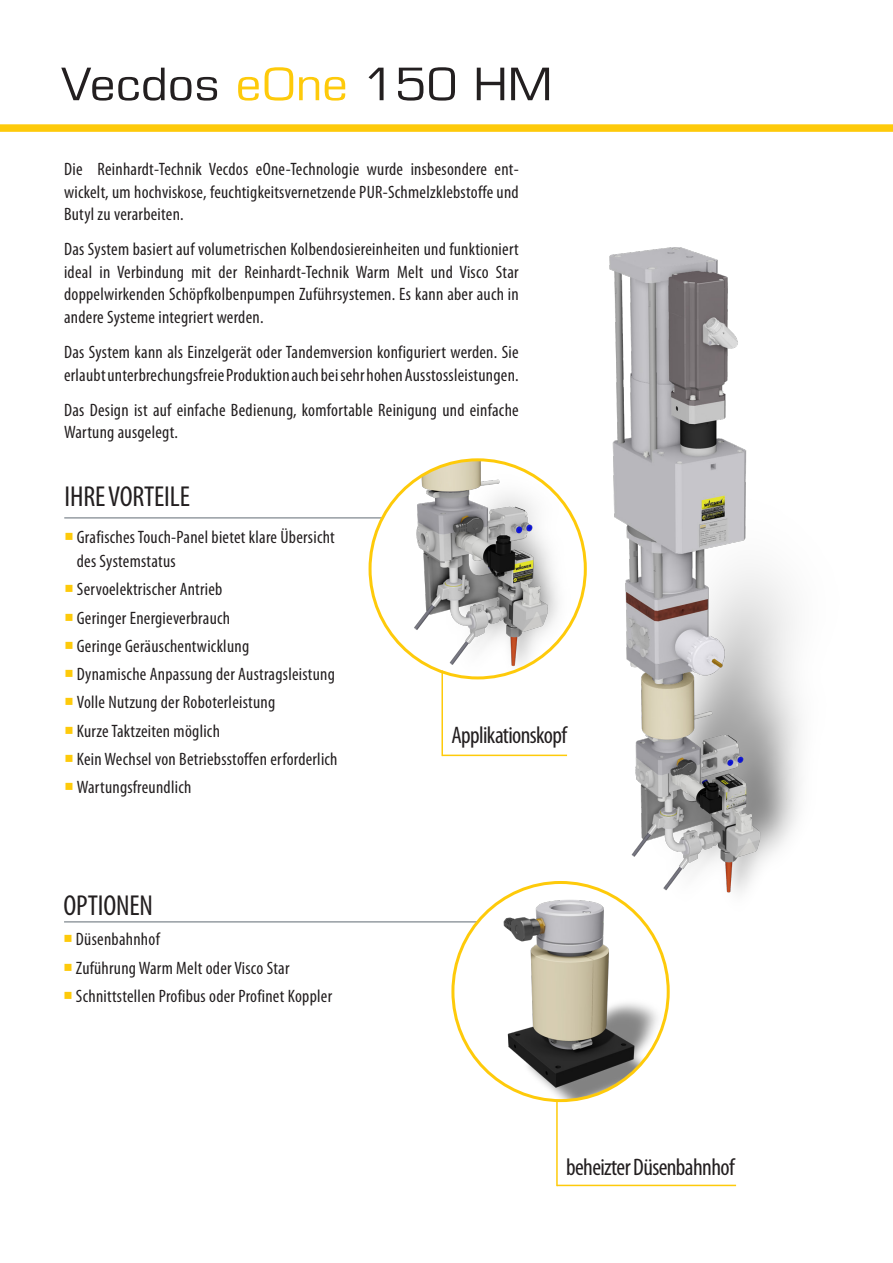
<style>
.page{position:relative;width:893px;height:1263px;background:#fff}
.page>*{position:absolute;margin:0;border:0;box-sizing:border-box;transform-origin:0 0}
.t1{font:condensed 45px "Eurostile LT Std";color:#231f20;scale:1.25 1}
.t2{font:condensed 28.95px "Myriad Pro";letter-spacing:-.005em;color:#231f20}
.t3{font:condensed 24px "Myriad Pro";letter-spacing:-.025em;color:#231f20}
.t4{font:condensed 18px/22.5px "Myriad Pro";letter-spacing:.015em;color:#231f20}
.s1{color:#feca0a}
</style>
<div class="page">
<img style="left:316px;top:247px;width:484px;height:646px">
<div style="left:0;top:124px;width:893px;height:8px;background:#feca0a"></div>
<hr style="left:64px;top:517px;width:497px;height:1px;background:#616c74">
<hr style="left:64px;top:921px;width:464px;height:1px;background:#616c74">
<img style="left:370px;top:460px;width:215px;height:218px">
<img style="left:453px;top:882px;width:215px;height:218px">
<hr style="left:441px;top:670px;width:2px;height:86px;background:#feca0a">
<hr style="left:556px;top:1100px;width:2px;height:86px;background:#feca0a">
<hr style="left:442px;top:755px;width:125px;height:1px;background:#feca0a">
<hr style="left:557px;top:1185px;width:179px;height:1px;background:#feca0a">
<p class="t1" style="left:61px;top:57px;width:395px">Vecdos <span class="s1">eOne</span> 150 HM</p>
<p class="t4" style="left:64px;top:158px;width:456px;text-align:justify">Die Reinhardt-Technik Vecdos eOne-Technologie wurde insbesondere ent&shy;wickelt, um hochviskose, feuchtigkeitsvernetzende PUR-Schmelzklebstoffe und Butyl zu verarbeiten.</p>
<p class="t4" style="left:64px;top:238px;width:456px;text-align:justify">Das System basiert auf volumetrischen Kolbendosiereinheiten und funktioniert ideal in Verbindung mit der Reinhardt-Technik Warm Melt und Visco Star doppelwirkenden Schöpfkolbenpumpen Zuführsystemen. Es kann aber auch in andere Systeme integriert werden.</p>
<p class="t4" style="left:64px;top:341px;width:456px">Das System kann als Einzelgerät oder Tandemversion konfiguriert werden. Sie erlaubt unterbrechungsfreie Produktion auch bei sehr hohen Ausstossleistungen.</p>
<p class="t4" style="left:64px;top:398px;width:456px">Das Design ist auf einfache Bedienung, komfortable Reinigung und einfache<br>Wartung ausgelegt.</p>
<p class="t2" style="left:65px;top:479px;width:127px">IHRE VORTEILE</p>
<p class="t4" style="left:77px;top:525px;width:259px;line-height:24px">Grafisches Touch-Panel bietet klare Übersicht des Systemstatus</p>
<p class="t4" style="left:77px;top:578px;width:147px">Servoelektrischer Antrieb</p>
<p class="t4" style="left:77px;top:606px;width:155px">Geringer Energieverbrauch</p>
<p class="t4" style="left:77px;top:634px;width:174px">Geringe Geräuschentwicklung</p>
<p class="t4" style="left:77px;top:663px;width:260px">Dynamische Anpassung der Austragsleistung</p>
<p class="t4" style="left:77px;top:691px;width:200px">Volle Nutzung der Roboterleistung</p>
<p class="t4" style="left:77px;top:719px;width:145px">Kurze Taktzeiten möglich</p>
<p class="t4" style="left:77px;top:747px;width:262px">Kein Wechsel von Betriebsstoffen erforderlich</p>
<p class="t4" style="left:77px;top:776px;width:116px">Wartungsfreundlich</p>
<p class="t2" style="left:63px;top:888px;width:91px">OPTIONEN</p>
<p class="t4" style="left:76px;top:928px;width:85px">Düsenbahnhof</p>
<p class="t4" style="left:76px;top:956px;width:215px">Zuführung Warm Melt oder Visco Star</p>
<p class="t4" style="left:76px;top:984px;width:258px">Schnittstellen Profibus oder Profinet Koppler</p>
<p class="t3" style="left:451px;top:720px;width:117px">Applikationskopf</p>
<p class="t3" style="left:566px;top:1152px;width:170px">beheizter Düsenbahnhof</p>
</div>
